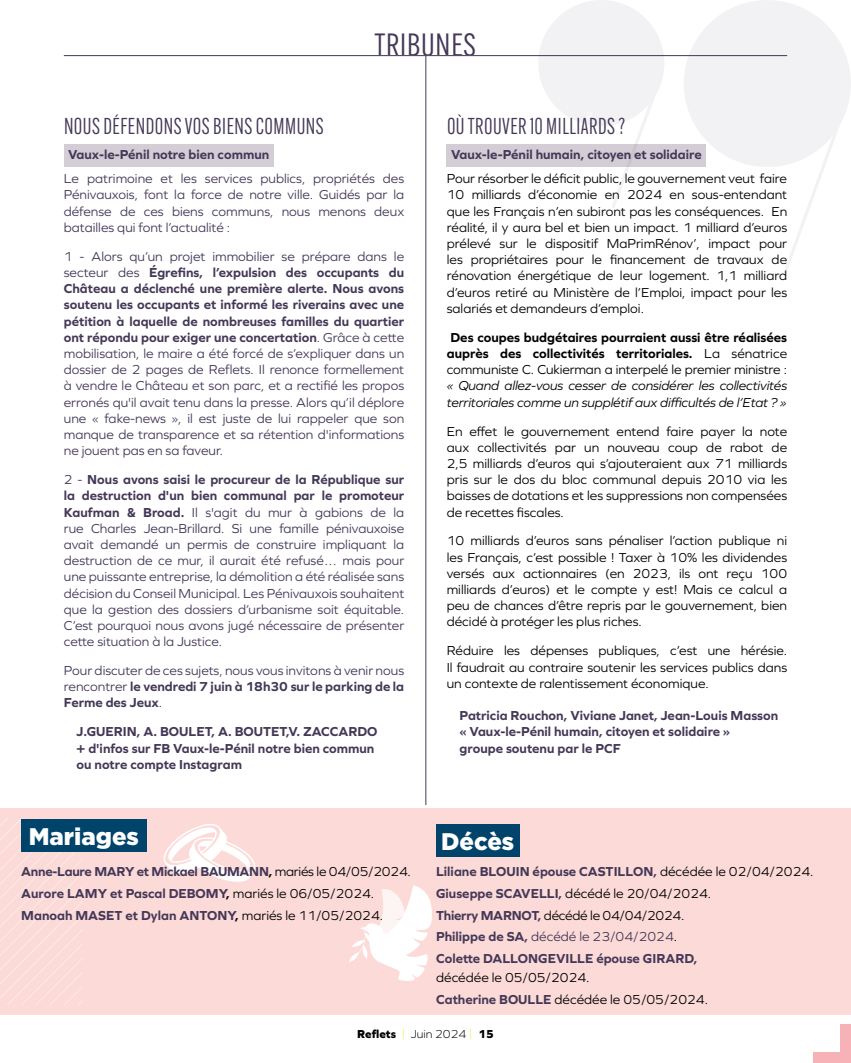
<style>
.page{position:relative;width:851px;height:1063px;background:#fff}
.page>*{position:absolute;margin:0;border:0;box-sizing:border-box;transform-origin:0 0}
.t1{font:31.5px "Alternate Gothic ATF";letter-spacing:.02em;color:#443857}
.t2{font:900 24px "Gotham";color:#fff}
.t3{font:22.5px "Alternate Gothic Cond ATF";letter-spacing:.02em;color:#443857}
.t4{font:13.5px/16.2px "Graphie";color:#443857;text-align:justify}
.t5{font:13.5px/16.2px "Graphie";color:#000;text-align:justify}
.t6{font:700 13.5px/21.6px "Graphie";color:#443857}
.t7{font:700 13.5px/16.2px "Graphie";color:#000;text-align:justify}
.t8{font:italic 13.5px/16.2px "Graphie";letter-spacing:-.01em;color:#000}
.t9{font:800 12px "Graphie";color:#000}
.s1{font-weight:700}
.s2{font-weight:400}
.s3{color:#000}
.s4{font-weight:400;color:#000}
.s5{font-weight:700;color:#443857}
.s6{font-weight:300;color:#e8e221}
.s7{font-weight:300}
</style>
<div class="page">
<hr style="left:64px;top:55px;width:723px;height:1px;background:#443857">
<div style="left:813px;top:1052px;width:37px;height:11px;background:#f6b2b6"></div>
<div style="left:840px;top:1025px;width:10px;height:38px;background:#f6b2b6"></div>
<div style="left:64px;top:144px;width:209px;height:22px;background:#d3cdd6"></div>
<div style="left:446px;top:144px;width:260px;height:22px;background:#d3cdd6"></div>
<hr style="left:425px;top:56px;width:1px;height:749px;background:#443857">
<div style="left:683px;top:0;width:167px;height:167px;background:#f2f1f3;border-radius:50%"></div>
<div style="left:538px;top:0;width:126px;height:126px;background:#f2f1f3;border-radius:50%"></div>
<svg style="left:784px;top:99px;width:65px;height:175px"></svg>
<svg style="left:609px;top:77px;width:55px;height:131px"></svg>
<div style="left:0;top:808px;width:850px;height:207px;background:#fbdad7"></div>
<svg style="left:0;top:818px;width:83px;height:186px"></svg>
<svg style="left:349px;top:885px;width:83px;height:96px"></svg>
<svg style="left:163px;top:824px;width:92px;height:58px"></svg>
<div style="left:21px;top:820px;width:125px;height:32px;background:#00446b"></div>
<div style="left:436px;top:824px;width:83px;height:33px;background:#00446b"></div>
<h1 class="t1" style="left:374px;top:26px;width:103px">TRIBUNES</h1>
<h3 class="t3" style="left:64px;top:112px;width:261px">NOUS DÉFENDONS VOS BIENS COMMUNS</h3>
<p class="t6" style="left:68px;top:143px;width:203px">Vaux-le-Pénil notre bien commun</p>
<p class="t4" style="left:64px;top:170px;width:342px">Le patrimoine et les services publics, propriétés des Pénivauxois, font la force de notre ville. Guidés par la défense de ces biens communs, nous menons deux batailles qui font l’actualité :</p>
<p class="t4" style="left:64px;top:248px;width:342px">1 - Alors qu’un projet immobilier se prépare dans le secteur des <span class="s1">Égrefins, l’expulsion des occupants du Château a déclenché une première alerte. Nous avons soutenu les occupants et informé les riverains avec une pétition à laquelle de nombreuses familles du quartier ont répondu pour exiger une concertation</span>. Grâce à cette mobilisation, le maire a été forcé de s’expliquer dans un dossier de 2 pages de Reflets. Il renonce formellement à vendre le Château et son parc, et a rectifié les propos erronés qu'il avait tenu dans la presse. Alors qu’il déplore une « fake-news », il est juste de lui rappeler que son manque de transparence et sa rétention d'informations ne jouent pas en sa faveur.</p>
<p class="t4" style="left:64px;top:471px;width:342px">2 - <span class="s1">Nous avons saisi le procureur de la République sur la destruction d'un bien communal par le promoteur Kaufman &amp; Broad.</span> Il s'agit du mur à gabions de la rue Charles Jean-Brillard. Si une famille pénivauxoise avait demandé un permis de construire impliquant la destruction de ce mur, il aurait été refusé… mais pour une puissante entreprise, la démolition a été réalisée sans décision du Conseil Municipal. Les Pénivauxois souhaitent que la gestion des dossiers d’urbanisme soit équitable.<br>C’est pourquoi nous avons jugé nécessaire de présenter cette situation à la Justice.</p>
<p class="t4" style="left:64px;top:662px;width:342px">Pour discuter de ces sujets, nous vous invitons à venir nous rencontrer <span class="s1">le vendredi 7 juin à 18h30 sur le parking de la Ferme des Jeux</span>.</p>
<p class="t6" style="left:77px;top:724px;width:302px;line-height:16.2px">J.GUERIN, A. BOULET, A. BOUTET,V. ZACCARDO + d'infos sur FB Vaux-le-Pénil notre bien commun ou notre compte Instagram</p>
<h3 class="t3" style="left:447px;top:112px;width:179px">OÙ TROUVER 10 MILLIARDS ?</h3>
<p class="t6" style="left:451px;top:143px;width:252px">Vaux-le-Pénil humain, citoyen et solidaire</p>
<p class="t5" style="left:446px;top:170px;width:342px">Pour résorber le déficit public, le gouvernement veut faire 10 milliards d’économie en 2024 en sous-entendant que les Français n’en subiront pas les conséquences. En réalité, il y aura bel et bien un impact. 1 milliard d’euros prélevé sur le dispositif MaPrimRénov’, impact pour les propriétaires pour le financement de travaux de rénovation énergétique de leur logement. 1,1 milliard d’euros retiré au Ministère de l’Emploi, impact pour les salariés et demandeurs d’emploi.</p>
<p class="t7" style="left:446px;top:329px;width:342px">Des coupes budgétaires pourraient aussi être réalisées auprès des collectivités territoriales. <span class="s2">La sénatrice communiste C. Cukierman a interpelé le premier ministre :</span></p>
<p class="t8" style="left:446px;top:377px;width:342px">« Quand allez-vous cesser de considérer les collectivités territoriales comme un supplétif aux difficultés de l’Etat ? »</p>
<p class="t5" style="left:446px;top:423px;width:342px">En effet le gouvernement entend faire payer la note aux collectivités par un nouveau coup de rabot de 2,5 milliards d’euros qui s’ajouteraient aux 71 milliards pris sur le dos du bloc communal depuis 2010 via les baisses de dotations et les suppressions non compensées de recettes fiscales.</p>
<p class="t5" style="left:446px;top:533px;width:342px">10 milliards d’euros sans pénaliser l’action publique ni les Français, c’est possible ! Taxer à 10% les dividendes versés aux actionnaires (en 2023, ils ont reçu 100 milliards d’euros) et le compte y est! Mais ce calcul a peu de chances d’être repris par le gouvernement, bien décidé à protéger les plus riches.</p>
<p class="t5" style="left:446px;top:643px;width:342px">Réduire les dépenses publiques, c’est une hérésie.<br>Il faudrait au contraire soutenir les services publics dans un contexte de ralentissement économique.</p>
<p class="t6" style="left:459px;top:707px;width:320px;line-height:16.2px">Patricia Rouchon, Viviane Janet, Jean-Louis Masson « Vaux-le-Pénil humain, citoyen et solidaire »<br>groupe soutenu par le PCF</p>
<h2 class="t2" style="left:29px;top:820px;width:112px">Mariages</h2>
<h2 class="t2" style="left:441px;top:825px;width:75px">Décès</h2>
<p class="t6" style="left:21px;top:861px;width:391px">Anne-Laure MARY et Mickael BAUMANN<span class="s3">,</span> <span class="s4">mariés le 04/05/2024.<br></span>Aurore LAMY et Pascal DEBOMY<span class="s3">,</span> <span class="s4">mariés le 06/05/2024.<br></span>Manoah MASET et Dylan ANTONY<span class="s3">,</span> <span class="s4">mariés le 11/05/2024.</span></p>
<p class="t6" style="left:436px;top:861px;width:379px">Liliane BLOUIN épouse CASTILLON, <span class="s4">décédée le 02/04/2024.<br></span>Giuseppe SCAVELLI, <span class="s4">décédé le 20/04/2024.<br></span>Thierry MARNOT, <span class="s4">décédé le 04/04/2024.<br></span>Philippe de SA, <span class="s2">décédé le 23/04/2024</span><span class="s4">.<br></span>Colette DALLONGEVILLE épouse GIRARD,</p>
<p class="t5" style="left:436px;top:967px;width:273px;line-height:21.6px">décédée le 05/05/2024.<br><span class="s5">Catherine BOULLE</span> décédée le 05/05/2024.</p>
<p class="t9" style="left:357px;top:1027px;width:138px">Reflets <span class="s6">|</span> <span class="s7">Juin 2024</span> <span class="s6">|</span> 15</p>
</div>
